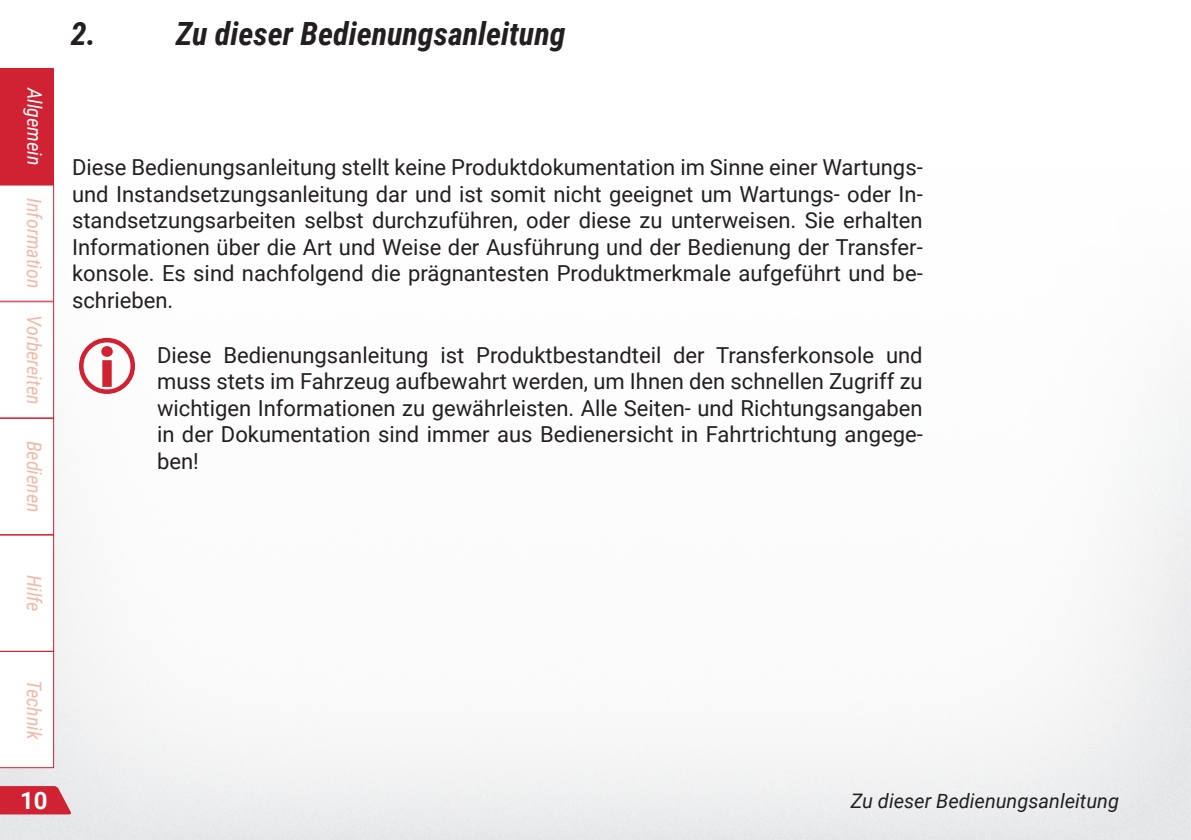
<style>
.page{position:relative;width:1191px;height:840px;background:#fff}
.page>*{position:absolute;margin:0;border:0;box-sizing:border-box;transform-origin:0 0}
.t1{font:italic 700 32px "Roboto Condensed";color:#231f20}
.t2{font:700 24px "Roboto";color:#fff}
.Text-Doku{font:22px/26.4px "Roboto";color:#231f20;text-align:justify}
.t3{font:italic 20px "Roboto Condensed";color:#f0baab}
.t4{font:italic 20px "Roboto";color:#231f20}
.t5{font:italic 20px "Roboto Condensed";color:#fff}
</style>
<div class="page">
<svg style="left:1190px;top:731px;width:1px;height:108px"></svg>
<div style="left:0;top:68px;width:54px;height:117px;background:#d12233"></div>
<svg style="left:0;top:185px;width:54px;height:582px"></svg>
<svg style="left:0;top:785px;width:71px;height:29px;background:#d33b4a"></svg>
<p class="t5" style="left:49px;top:88px;width:79px;rotate:90deg">Allgemein</p>
<p class="t3" style="left:48px;top:198px;width:92px;rotate:90deg">Information</p>
<p class="t3" style="left:48px;top:315px;width:91px;rotate:90deg">Vorbereiten</p>
<p class="t3" style="left:48px;top:440px;width:73px;rotate:90deg">Bedienen</p>
<p class="t3" style="left:48px;top:574px;width:38px;rotate:90deg">Hilfe</p>
<p class="t3" style="left:48px;top:679px;width:61px;rotate:90deg">Technik</p>
<p class="t1" style="left:71px;top:11px;width:27px">2.</p>
<p class="t1" style="left:176px;top:11px;width:391px">Zu dieser Bedienungsanleitung</p>
<p class="Text-Doku" style="left:72px;top:153px;width:852px">Diese Bedienungsanleitung stellt keine Produktdokumentation im Sinne einer Wartungs&shy;und Instandsetzungsanleitung dar und ist somit nicht geeignet um Wartungs- oder In&shy;standsetzungsarbeiten selbst durchzuführen, oder diese zu unterweisen. Sie erhalten Informationen über die Art und Weise der Ausführung und der Bedienung der Transfer&shy;konsole. Es sind nachfolgend die prägnantesten Produktmerkmale aufgeführt und be&shy;schrieben.</p>
<p class="Text-Doku" style="left:157px;top:341px;width:767px">Diese Bedienungsanleitung ist Produktbestandteil der Transferkonsole und muss stets im Fahrzeug aufbewahrt werden, um Ihnen den schnellen Zugriff zu wichtigen Informationen zu gewährleisten. Alle Seiten- und Richtungsangaben in der Dokumentation sind immer aus Bedienersicht in Fahrtrichtung angege&shy;ben!</p>
<p class="t2" style="left:20px;top:783px;width:29px">10</p>
<p class="t4" style="left:850px;top:786px;width:270px">Zu dieser Bedienungsanleitung</p>
</div>
